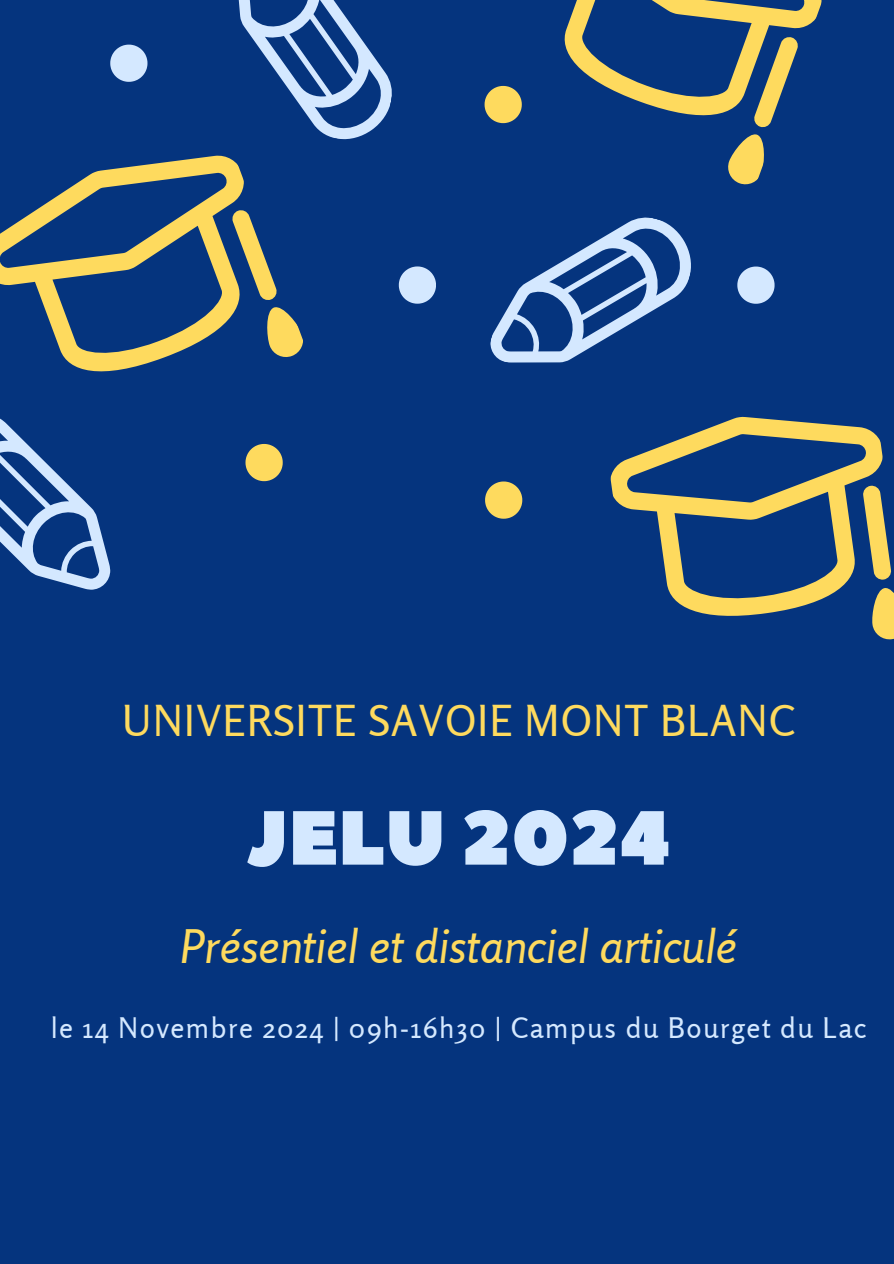
<style>
.page{position:relative;width:894px;height:1264px;background:#fff}
.page>*{position:absolute;margin:0;border:0;box-sizing:border-box;transform-origin:0 0}
.t1{font:76.35px "Peace Sans";color:#d4e8ff}
.t2{font:italic 46.05px "Rosario";color:#feda5e}
.t3{font:42.45px "Rosario";letter-spacing:.02em;color:#feda5e}
.t4{font:28.2px "Rosario";letter-spacing:.05em;color:#d4e8ff}
</style>
<div class="page">
<div style="left:0;top:0;width:893px;height:1263px;background:#05347e"></div>
<svg style="left:0;top:155px;width:244px;height:217px"></svg>
<svg style="left:230px;top:208px;width:73px;height:154px"></svg>
<svg style="left:564px;top:0;width:256px;height:185px"></svg>
<svg style="left:238px;top:0;width:154px;height:140px"></svg>
<svg style="left:490px;top:217px;width:201px;height:146px"></svg>
<svg style="left:610px;top:416px;width:273px;height:200px"></svg>
<svg style="left:861px;top:484px;width:32px;height:156px"></svg>
<svg style="left:0;top:418px;width:110px;height:171px"></svg>
<svg style="left:737px;top:266px;width:37px;height:38px"></svg>
<svg style="left:484px;top:86px;width:37px;height:37px"></svg>
<svg style="left:398px;top:266px;width:38px;height:37px"></svg>
<svg style="left:485px;top:481px;width:37px;height:37px"></svg>
<svg style="left:110px;top:45px;width:37px;height:37px"></svg>
<svg style="left:245px;top:444px;width:37px;height:37px"></svg>
<p class="t3" style="left:122px;top:694px;width:675px">UNIVERSITE SAVOIE MONT BLANC</p>
<p class="t1" style="left:247px;top:787px;width:424px">JELU 2024</p>
<p class="t2" style="left:180px;top:918px;width:559px">Présentiel et distanciel articulé</p>
<p class="t4" style="left:51px;top:1010px;width:817px">le 14 Novembre 2024 | 09h-16h30 | Campus du Bourget du Lac</p>
</div>
